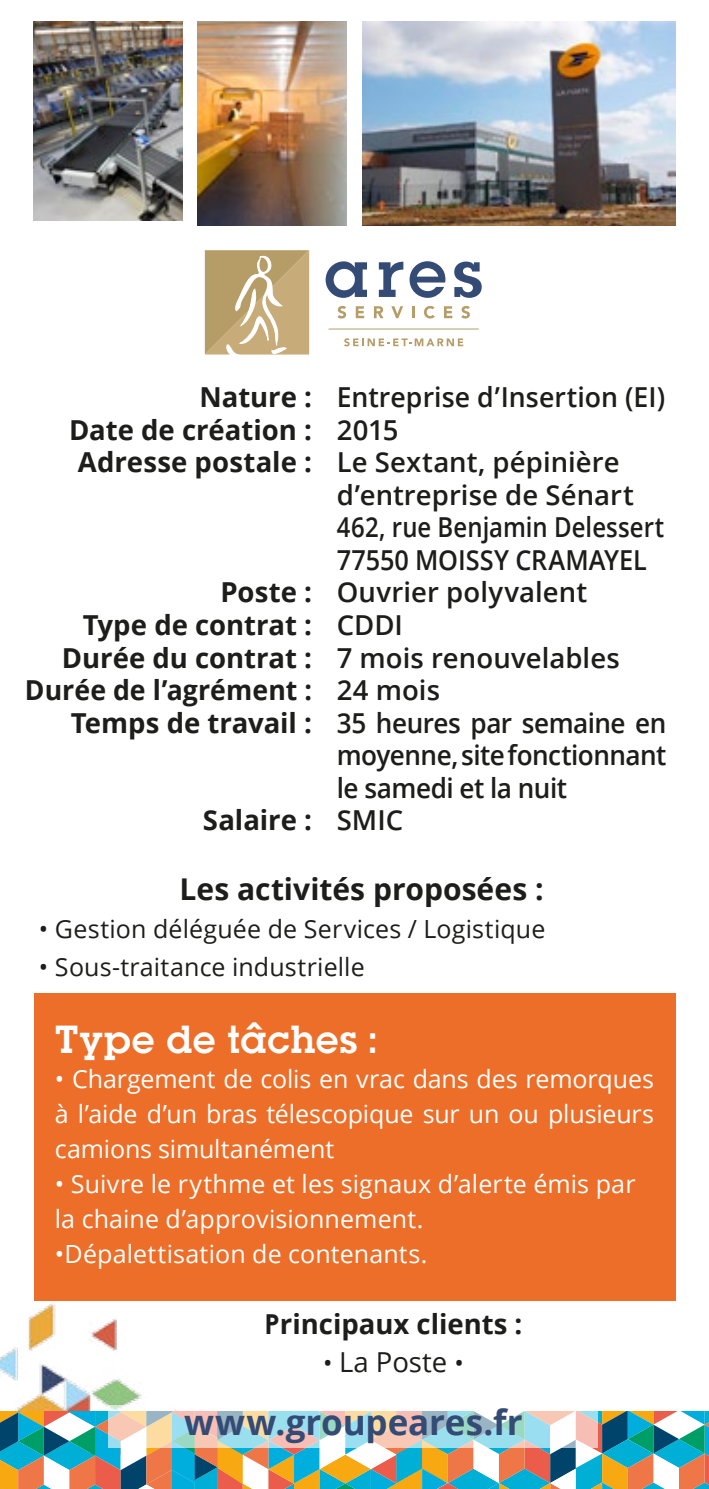
<style>
.page{position:relative;width:709px;height:1489px;background:#fff}
.page>*{position:absolute;margin:0;border:0;box-sizing:border-box;transform-origin:0 0}
.t1{font:700 35px "Open Sans";color:#344b75}
.t2{font:35px "Lubalin Demi";letter-spacing:.01em;color:#fff}
.t3{font:700 30px "Open Sans";color:#1d1d1b}
.t4{font:600 27.5px/32.5px "Open Sans";color:#1d1d1b}
.t5{font:700 27.5px/32.5px "Open Sans";color:#1d1d1b;text-align:right}
.t6{font:27.5px "Open Sans";color:#1d1d1b}
.t7{font:25px/35px "Open Sans";letter-spacing:.005em;color:#fff;text-align:justify}
.t8{font:25px "Open Sans";letter-spacing:.005em;color:#1d1d1b}
.s1{font-family:"Century Gothic"}
.s2{font-size:25px}
</style>
<div class="page">
<img style="left:0;top:1300px;width:207px;height:110px">
<svg style="left:0;top:1410px;width:709px;height:79px"></svg>
<svg style="left:109px;top:1405px;width:489px;height:42px"></svg>
<img style="left:198px;top:21px;width:149px;height:205px">
<img style="left:34px;top:21px;width:148px;height:200px">
<img style="left:362px;top:21px;width:313px;height:205px">
<div style="left:34px;top:992px;width:641px;height:308px;background:#ed6e28"></div>
<svg style="left:205px;top:250px;width:104px;height:105px;background:#c5ae80"></svg>
<hr style="left:328px;top:328px;width:151px;height:1px;background:#b69d68">
<svg style="left:337px;top:306px;width:9px;height:12px"></svg>
<svg style="left:356px;top:306px;width:8px;height:12px"></svg>
<svg style="left:374px;top:306px;width:9px;height:12px"></svg>
<svg style="left:391px;top:306px;width:12px;height:12px"></svg>
<svg style="left:412px;top:306px;width:2px;height:12px"></svg>
<svg style="left:424px;top:306px;width:11px;height:12px"></svg>
<svg style="left:444px;top:306px;width:8px;height:12px"></svg>
<svg style="left:461px;top:306px;width:9px;height:12px"></svg>
<svg style="left:325px;top:261px;width:42px;height:37px"></svg>
<svg style="left:409px;top:261px;width:36px;height:37px"></svg>
<svg style="left:454px;top:261px;width:27px;height:37px"></svg>
<svg style="left:379px;top:262px;width:24px;height:35px"></svg>
<svg style="left:344px;top:338px;width:119px;height:8px"></svg>
<p class="t5" style="left:69px;top:380px;width:244px">Nature :<br>Date de création :<br>Adresse postale :</p>
<p class="t5" style="left:25px;top:575px;width:288px">Poste :<br>Type de contrat :<br>Durée du contrat :<br>Durée de l’agrément :<br>Temps de travail :</p>
<p class="t5" style="left:203px;top:803px;width:111px">Salaire :</p>
<p class="t4" style="left:337px;top:380px;width:331px">Entreprise d’Insertion (EI)<br>2015<br>Le Sextant, pépinière d’entreprise de Sénart<br>462, rue Benjamin Delessert<br>77550 MOISSY CRAMAYEL<br>Ouvrier polyvalent<br>CDDI<br>7 mois renouvelables<br>24 mois<br>35 heures par semaine en moyenne, site fonctionnant le samedi et la nuit<br>SMIC</p>
<p class="t3" style="left:179px;top:868px;width:366px">Les activités proposées :</p>
<p class="t8" style="left:39px;top:911px;width:508px">• Gestion déléguée de Services / Logistique</p>
<p class="t8" style="left:39px;top:949px;width:327px">• Sous-traitance industrielle</p>
<p class="t2" style="left:55px;top:1013px;width:323px">Type de tâches :</p>
<p class="t7" style="left:55px;top:1060px;width:600px">• Chargement de colis en vrac dans des remorques à l’aide d’un bras télescopique sur un ou plusieurs camions simultanément</p>
<p class="t7" style="left:55px;top:1165px;width:582px">• Suivre le rythme et les signaux d’alerte émis par la chaine d’approvisionnement.</p>
<p class="t7" style="left:55px;top:1235px;width:374px">•Dépalettisation de contenants.</p>
<p class="t5" style="left:264px;top:1307px;width:259px"><span class="s1">P</span>rincipaux clients :</p>
<p class="t6" style="left:323px;top:1342px;width:142px"><span class="s2">•</span> La Poste <span class="s2">•</span></p>
<p class="t1" style="left:184px;top:1397px;width:340px">www.groupeares.fr</p>
</div>
